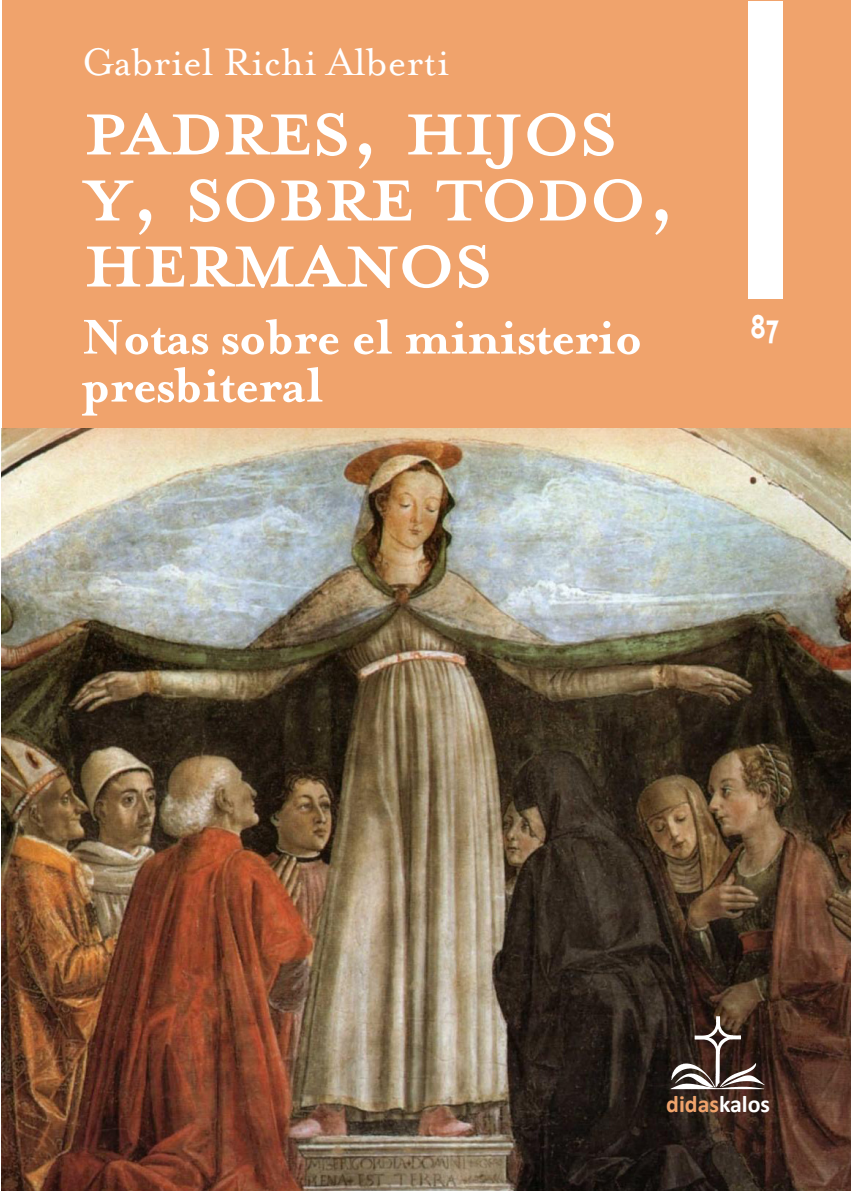
<style>
.page{position:relative;width:851px;height:1191px;background:#fff}
.page>*{position:absolute;margin:0;border:0;box-sizing:border-box;transform-origin:0 0}
.t1{font:120px "Mrs Eaves Petite Caps";letter-spacing:-.04em;color:#fff}
.t2{font:700 56px/48px "Mrs Eaves";letter-spacing:-.02em;color:#fff}
.t3{font:44px "Mrs Eaves Roman";color:#fff}
.t4{font:700 38px "Triplex";color:#fff;scale:.8 1}
.t5{font:700 24px "Calibri";color:#f0a36c}
.s1{color:#fff}
</style>
<div class="page">
<div style="left:2px;top:1px;width:848px;height:1190px;background:#f0a36c"></div>
<div style="left:747px;top:1px;width:35px;height:297px;background:#fff"></div>
<img style="left:2px;top:428px;width:848px;height:763px">
<svg style="left:670px;top:1016px;width:96px;height:74px;background:#564841"></svg>
<p class="t3" style="left:82px;top:38px;width:369px">Gabriel Richi Alberti</p>
<p class="t1" style="left:82px;top:56px;width:538px">padres, hijos</p>
<p class="t1" style="left:82px;top:122px;width:600px">y, sobre todo,</p>
<p class="t1" style="left:82px;top:188px;width:413px">hermanos</p>
<p class="t2" style="left:82px;top:313px;width:562px">Notas sobre el ministerio presbiteral</p>
<p class="t4" style="left:750px;top:304px;width:39px">87</p>
<p class="t5" style="left:666px;top:1087px;width:105px">didas<span class="s1">kalos</span></p>
</div>
